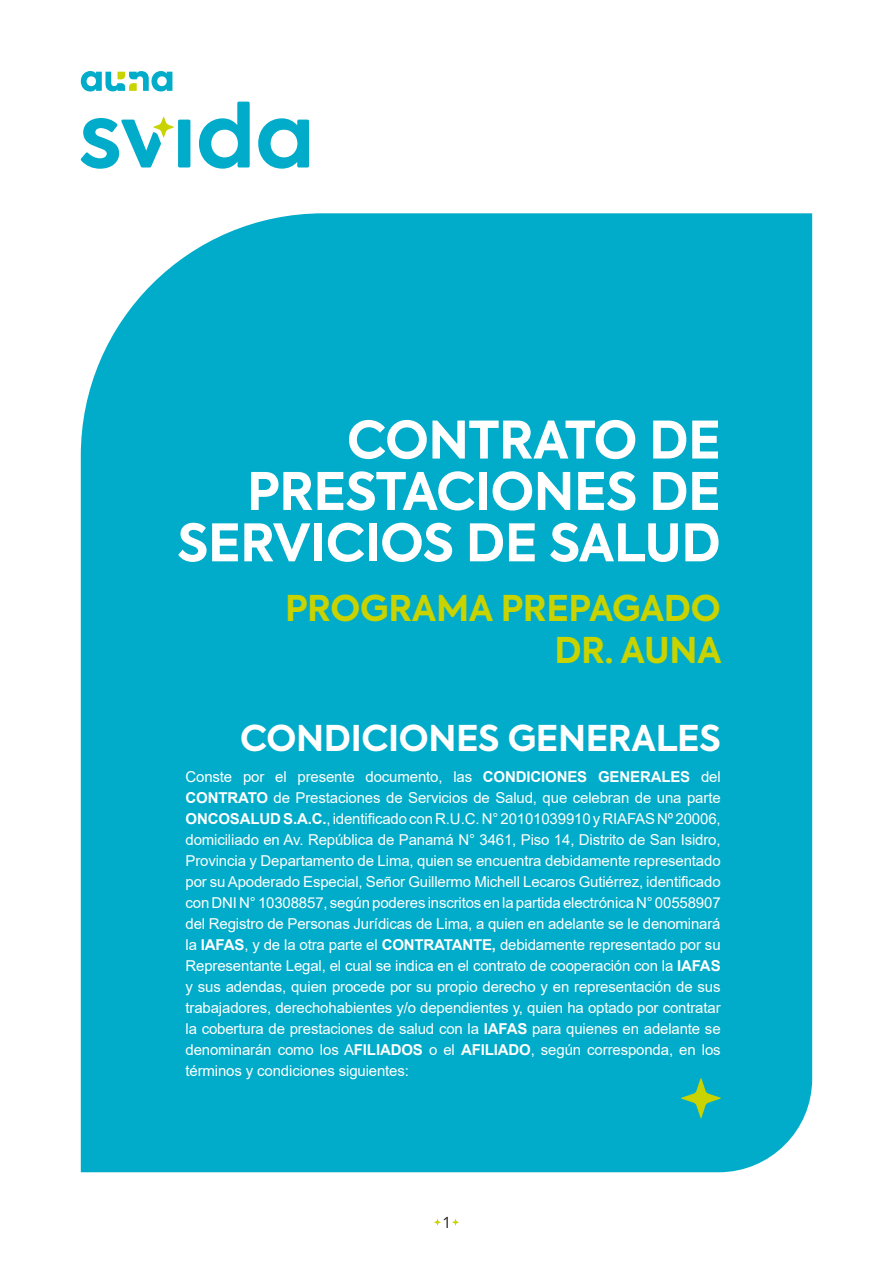
<style>
.page{position:relative;width:893px;height:1263px;background:#fff}
.page>*{position:absolute;margin:0;border:0;box-sizing:border-box;transform-origin:0 0}
.t1{font:700 51.45px/51.4px "Axiforma";letter-spacing:-.01em;color:#fff;text-align:right}
.t2{font:700 35.4px/41.7px "Axiforma";letter-spacing:-.01em;color:#c8d300;text-align:right}
.t3{font:700 35.4px "Axiforma";letter-spacing:-.01em;color:#fff}
.t4{font:15px/21px "Arial";letter-spacing:-.01em;color:#fff;text-align:justify}
.t5{font:300 15px "Axiforma";color:#3c3c3b}
.s1{font-weight:700}
</style>
<div class="page">
<svg style="left:434px;top:1219px;width:7px;height:6px"></svg>
<svg style="left:452px;top:1219px;width:7px;height:6px"></svg>
<div style="left:178px;top:120px;width:12px;height:47px;background:#00acc9;border-radius:2px"></div>
<svg style="left:199px;top:102px;width:51px;height:67px"></svg>
<svg style="left:258px;top:118px;width:51px;height:51px"></svg>
<svg style="left:81px;top:117px;width:93px;height:52px"></svg>
<svg style="left:81px;top:71px;width:91px;height:20px"></svg>
<div style="left:81px;top:213px;width:731px;height:959px;background:#00acc9"></div>
<svg style="left:681px;top:1078px;width:40px;height:40px;background:#37b691"></svg>
<h1 class="t1" style="left:177px;top:415px;width:545px">CONTRATO DE<br>PRESTACIONES DE<br>SERVICIOS DE SALUD</h1>
<h2 class="t2" style="left:285px;top:588px;width:438px">PROGRAMA PREPAGADO<br>DR. AUNA</h2>
<h2 class="t3" style="left:240px;top:714px;width:482px">CONDICIONES GENERALES</h2>
<p class="t4" style="left:186px;top:766px;width:537px">Conste por el presente documento, las <span class="s1">CONDICIONES GENERALES</span> del <span class="s1">CONTRATO</span> de Prestaciones de Servicios de Salud, que celebran de una parte <span class="s1">ONCOSALUDS.A.C.</span>, identificado con R.U.C. N° 20101039910 y RIAFAS Nº 20006, domiciliado en Av. República de Panamá N° 3461, Piso 14, Distrito de San Isidro, Provincia y Departamento de Lima, quien se encuentra debidamente representado por su Apoderado Especial, Señor Guillermo Michell Lecaros Gutiérrez, identificado con DNI N° 10308857, según poderes inscritos en la partida electrónica N° 00558907 del Registro de Personas Jurídicas de Lima, a quien en adelante se le denominará la <span class="s1">IAFAS</span>, y de la otra parte el <span class="s1">CONTRATANTE,</span> debidamente representado por su Representante Legal, el cual se indica en el contrato de cooperación con la <span class="s1">IAFAS </span>y sus adendas, quien procede por su propio derecho y en representación de sus trabajadores, derechohabientes y/o dependientes y, quien ha optado por contratar la cobertura de prestaciones de salud con la <span class="s1">IAFAS</span> para quienes en adelante se denominarán como los A<span class="s1">FILIADOS</span> o el <span class="s1">AFILIADO</span>, según corresponda, en los términos y condiciones siguientes:</p>
<p class="t5" style="left:444px;top:1212px;width:7px">1</p>
</div>
